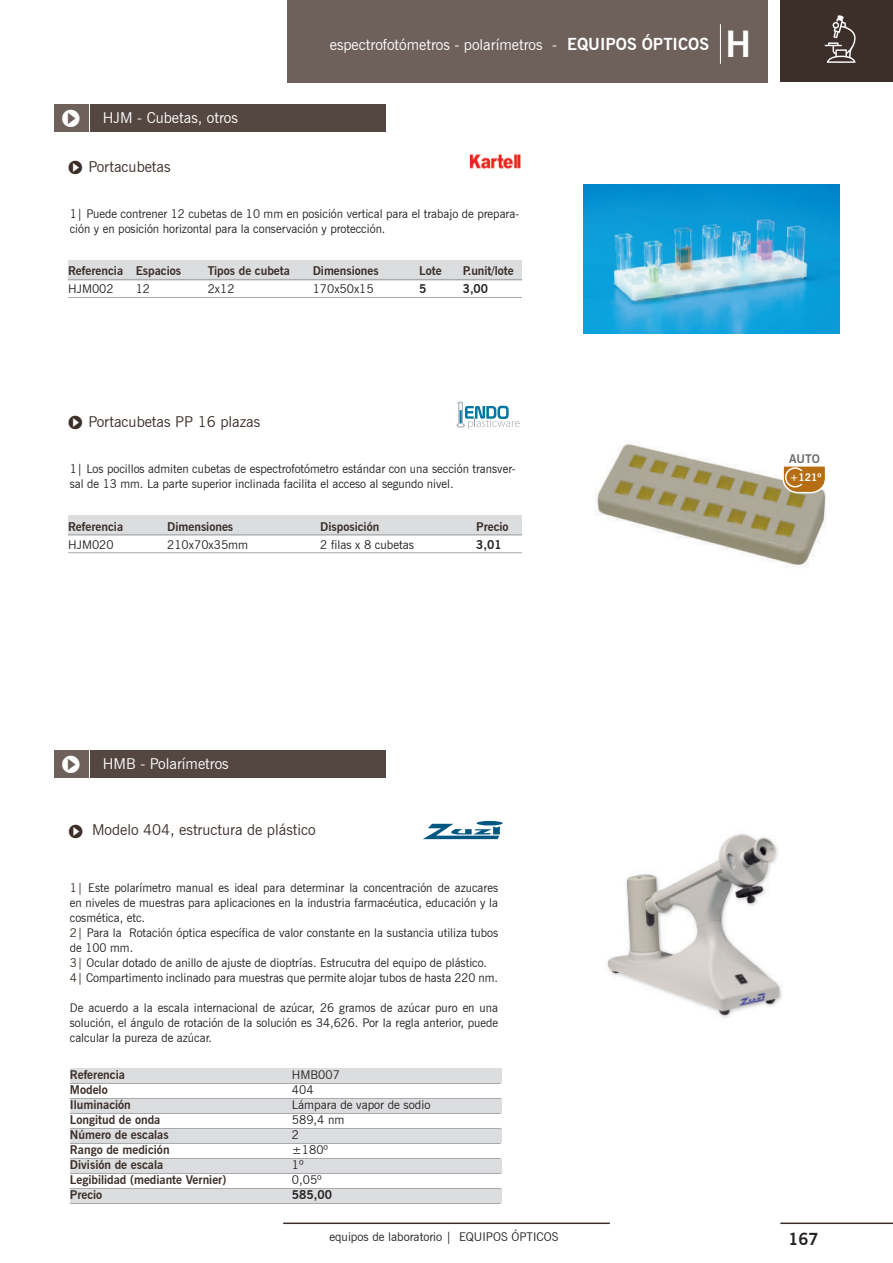
<style>
.page{position:relative;width:893px;height:1263px;background:#fff}
.page>*{position:absolute;margin:0;border:0;box-sizing:border-box;transform-origin:0 0}
.t1{font:700 36px "News Gothic BT";color:#fff}
.t2{font:21px "Simple Direction Arrows";color:#3c2e29}
.t3{font:700 16.5px "News Gothic BT";color:#231f20}
.t4{font:15px "News Gothic BT";color:#fff}
.t5{font:15px "News Gothic BT";color:#3c2e29}
.t6{font:12px/15px "News Gothic BT";color:#231f20}
.t7{font:700 12px "News Gothic BT";color:#3c2e29}
.t8{font:700 12px "News Gothic BT";color:#231f20}
.t9{font:700 12px "News Gothic BT";color:#6c6d70}
.t10{font:700 10.5px "News Gothic BT";color:#fff}
.s1{font-weight:700;font-size:16.5px}
.s2{font-family:"Simple Direction Arrows";font-size:27px}
.s3{font-family:"Simple Direction Arrows";font-size:21px}
.s4{color:#3c2e29}
</style>
<div class="page">
<div style="left:780px;top:0;width:113px;height:82px;background:#3c2e29"></div>
<div style="left:287px;top:0;width:481px;height:82px;background:#6e605a"></div>
<hr style="left:720px;top:24px;width:1px;height:40px;background:#fff">
<svg style="left:824px;top:15px;width:31px;height:48px"></svg>
<hr style="left:780px;top:1223px;width:113px;height:1px;background:#3c2e29">
<hr style="left:283px;top:1223px;width:327px;height:1px;background:#3c2e29">
<img style="left:584px;top:185px;width:255px;height:149px">
<img style="left:595px;top:442px;width:231px;height:125px">
<div style="left:68px;top:260px;width:454px;height:21px;background:#dcdddf"></div>
<div style="left:68px;top:516px;width:454px;height:20px;background:#dcdddf"></div>
<hr style="left:68px;top:279px;width:454px;height:1px;background:#a8a9ad">
<hr style="left:68px;top:297px;width:454px;height:1px;background:#a8a9ad">
<hr style="left:68px;top:534px;width:454px;height:1px;background:#a8a9ad">
<hr style="left:68px;top:552px;width:454px;height:1px;background:#a8a9ad">
<img style="left:470px;top:154px;width:51px;height:15px">
<svg style="left:456px;top:402px;width:64px;height:27px"></svg>
<div style="left:54px;top:104px;width:34px;height:28px;background:#6e605a"></div>
<div style="left:90px;top:104px;width:296px;height:28px;background:#544640"></div>
<svg style="left:781px;top:448px;width:45px;height:46px"></svg>
<div style="left:785px;top:467px;width:20px;height:21px;border:2px solid #fff;border-radius:50%"></div>
<div style="left:790px;top:471px;width:33px;height:13px;background:#b76d11"></div>
<div style="left:54px;top:750px;width:34px;height:28px;background:#6e605a"></div>
<div style="left:90px;top:750px;width:296px;height:28px;background:#544640"></div>
<img style="left:607px;top:833px;width:175px;height:185px">
<svg style="left:476px;top:821px;width:27px;height:4px"></svg>
<svg style="left:423px;top:824px;width:77px;height:15px"></svg>
<div style="left:70px;top:1069px;width:431px;height:14px;background:#dcdddf"></div>
<div style="left:70px;top:1099px;width:431px;height:14px;background:#dcdddf"></div>
<div style="left:70px;top:1129px;width:431px;height:14px;background:#dcdddf"></div>
<div style="left:70px;top:1159px;width:431px;height:14px;background:#dcdddf"></div>
<div style="left:70px;top:1189px;width:431px;height:14px;background:#dcdddf"></div>
<hr style="left:70px;top:1083px;width:431px;height:1px;background:#a8a9ad">
<hr style="left:70px;top:1098px;width:431px;height:1px;background:#a8a9ad">
<hr style="left:70px;top:1113px;width:431px;height:1px;background:#a8a9ad">
<hr style="left:70px;top:1128px;width:431px;height:1px;background:#a8a9ad">
<hr style="left:70px;top:1143px;width:431px;height:1px;background:#a8a9ad">
<hr style="left:70px;top:1158px;width:431px;height:1px;background:#a8a9ad">
<hr style="left:70px;top:1173px;width:431px;height:1px;background:#a8a9ad">
<hr style="left:70px;top:1188px;width:431px;height:1px;background:#a8a9ad">
<hr style="left:70px;top:1203px;width:431px;height:1px;background:#a8a9ad">
<p class="t4" style="left:330px;top:36px;width:381px">espectrofotómetros - polarímetros - <span class="s1">EQUIPOS ÓPTICOS</span></p>
<h1 class="t1" style="left:725px;top:22px;width:27px">H</h1>
<p class="t4" style="left:60px;top:108px;width:180px"><span class="s2">6</span> HJM - Cubetas, otros</p>
<p class="t5" style="left:88px;top:157px;width:84px">Portacubetas</p>
<h2 class="t2" style="left:67px;top:157px;width:19px">6</h2>
<p class="t6" style="left:70px;top:206px;width:451px">1| Puede contrener 12 cubetas de 10 mm en posición vertical para el trabajo de prepara&shy;ción y en posición horizontal para la conservación y protección.</p>
<p class="t7" style="left:68px;top:264px;width:114px">Referencia Espacios</p>
<p class="t7" style="left:208px;top:264px;width:84px">Tipos de cubeta</p>
<p class="t7" style="left:313px;top:264px;width:68px">Dimensiones</p>
<p class="t7" style="left:419px;top:264px;width:24px">Lote</p>
<p class="t7" style="left:463px;top:264px;width:53px">P.unit/lote</p>
<p class="t6" style="left:68px;top:282px;width:47px">HJM002</p>
<p class="t6" style="left:136px;top:282px;width:16px">12</p>
<p class="t6" style="left:208px;top:282px;width:28px">2x12</p>
<p class="t6" style="left:313px;top:282px;width:63px">170x50x15</p>
<p class="t8" style="left:419px;top:282px;width:9px">5</p>
<p class="t8" style="left:463px;top:282px;width:27px">3,00</p>
<p class="t5" style="left:88px;top:412px;width:173px">Portacubetas PP 16 plazas</p>
<h2 class="t2" style="left:67px;top:412px;width:19px">6</h2>
<p class="t6" style="left:70px;top:461px;width:448px">1| Los pocillos admiten cubetas de espectrofotómetro estándar con una sección transver&shy;sal de 13 mm. La parte superior inclinada facilita el acceso al segundo nivel.</p>
<p class="t7" style="left:68px;top:519px;width:57px">Referencia</p>
<p class="t7" style="left:167px;top:519px;width:68px">Dimensiones</p>
<p class="t7" style="left:320px;top:519px;width:61px">Disposición</p>
<p class="t7" style="left:476px;top:519px;width:34px">Precio</p>
<p class="t6" style="left:68px;top:537px;width:47px">HJM020</p>
<p class="t6" style="left:167px;top:537px;width:82px">210x70x35mm</p>
<p class="t6" style="left:320px;top:537px;width:95px">2 filas x 8 cubetas</p>
<p class="t8" style="left:476px;top:537px;width:27px">3,01</p>
<p class="t9" style="left:789px;top:454px;width:32px">AUTO</p>
<p class="t10" style="left:790px;top:473px;width:33px">+121º</p>
<p class="t4" style="left:60px;top:755px;width:170px"><span class="s2">6</span> HMB - Polarímetros</p>
<p class="t5" style="left:67px;top:821px;width:250px"><span class="s3">6</span> Modelo 404, estructura de plástico</p>
<p class="t6" style="left:70px;top:880px;width:430px"><span class="s4">1|</span> Este polarímetro manual es ideal para determinar la concentración de azucares en niveles de muestras para aplicaciones en la industria farmacéutica, educación y la cosmética, etc.<br><span class="s4">2|</span> Para la Rotación óptica específica de valor constante en la sustancia utiliza tubos de 100 mm.<br><span class="s4">3|</span> Ocular dotado de anillo de ajuste de dioptrías. Estrucutra del equipo de plástico.<br><span class="s4">4|</span> Compartimento inclinado para muestras que permite alojar tubos de hasta 220 nm.</p>
<p class="t6" style="left:70px;top:1000px;width:430px;text-align:justify">De acuerdo a la escala internacional de azúcar, 26 gramos de azúcar puro en una solución, el ángulo de rotación de la solución es 34,626. Por la regla anterior, puede calcular la pureza de azúcar.</p>
<p class="t7" style="left:70px;top:1068px;width:57px">Referencia</p>
<p class="t6" style="left:292px;top:1068px;width:49px">HMB007</p>
<p class="t7" style="left:70px;top:1083px;width:39px">Modelo</p>
<p class="t6" style="left:292px;top:1083px;width:23px">404</p>
<p class="t7" style="left:70px;top:1098px;width:62px">Iluminación</p>
<p class="t6" style="left:292px;top:1098px;width:140px">Lámpara de vapor de sodio</p>
<p class="t7" style="left:70px;top:1113px;width:92px">Longitud de onda</p>
<p class="t6" style="left:292px;top:1113px;width:54px">589,4 nm</p>
<p class="t7" style="left:70px;top:1128px;width:100px">Número de escalas</p>
<p class="t6" style="left:292px;top:1128px;width:9px">2</p>
<p class="t7" style="left:70px;top:1143px;width:101px">Rango de medición</p>
<p class="t6" style="left:292px;top:1143px;width:38px">±180º</p>
<p class="t7" style="left:70px;top:1158px;width:95px">División de escala</p>
<p class="t6" style="left:292px;top:1158px;width:13px">1º</p>
<p class="t7" style="left:70px;top:1173px;width:158px">Legibilidad (mediante Vernier)</p>
<p class="t6" style="left:292px;top:1173px;width:31px">0,05º</p>
<p class="t7" style="left:70px;top:1188px;width:34px">Precio</p>
<p class="t8" style="left:292px;top:1188px;width:41px">585,00</p>
<p class="t6" style="left:329px;top:1229px;width:231px">equipos de laboratorio | EQUIPOS ÓPTICOS</p>
<h3 class="t3" style="left:788px;top:1229px;width:31px">167</h3>
</div>
